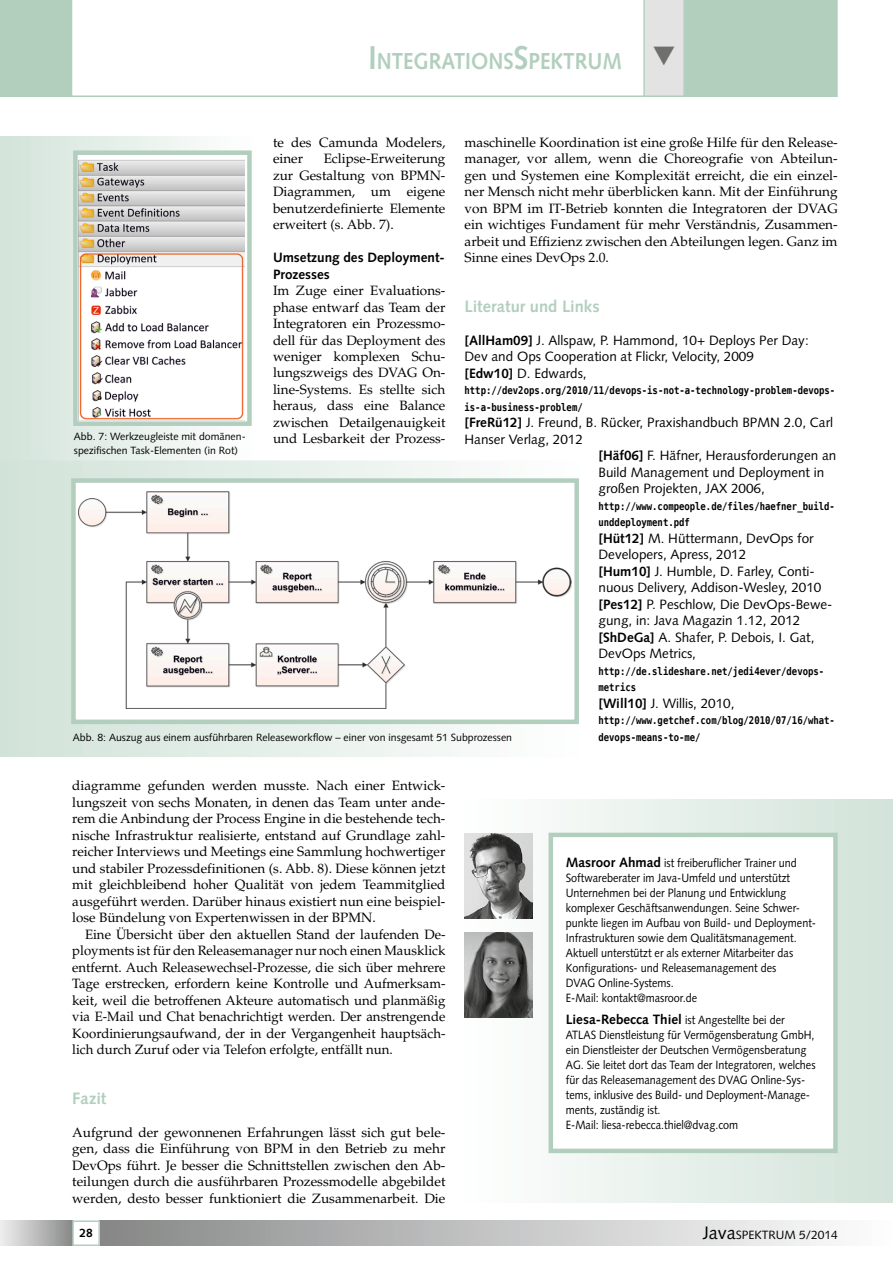
<style>
.page{position:relative;width:893px;height:1263px;background:#fff}
.page>*{position:absolute;margin:0;border:0;box-sizing:border-box;transform-origin:0 0}
.t1{font:700 23.1px "Syntax";color:#b2cfbe;scale:.9 1}
.t2{font:700 16.5px "Syntax";color:#b2cfbe}
.t3{font:13.5px/16.5px "Palatino";color:#000;text-align:justify}
.t4{font:13.5px/16.5px "Syntax";color:#000}
.t5{font:700 13.5px/16.5px "Syntax";color:#000}
.t6{font:12px/15px "Syntax";color:#000;scale:.9 1}
.t7{font:12px "Syntax";color:#000}
.t8{font:700 12px "Syntax";color:#000}
.t9{font:700 10.5px/16.5px "Bitstream Vera Sans Mono";color:#000;scale:.85 1}
.t10{font:10.5px/13.5px "Syntax";color:#000}
.s1{font-size:33px}
.s2{font-weight:700}
.s3{font-weight:700;font-size:13.5px}
.s4{font-size:18px}
</style>
<div class="page">
<div style="left:0;top:1220px;width:72px;height:26px;background:linear-gradient(to right,#eff0f0,#8b8c8c)"></div>
<div style="left:100px;top:1220px;width:793px;height:26px;background:linear-gradient(to right,#878989,#fff)"></div>
<div style="left:72px;top:1220px;width:28px;height:26px;border:2px solid #b2cfbe"></div>
<svg style="left:72px;top:0;width:571px;height:97px"></svg>
<div style="left:0;top:0;width:72px;height:97px;background:#b2cfbe"></div>
<div style="left:465px;top:799px;width:428px;height:403px;background:linear-gradient(to right,#fefefe,#d2e3d9)"></div>
<div style="left:551px;top:835px;width:284px;height:316px;background:#fff"></div>
<div style="left:549px;top:833px;width:289px;height:320px;border:4px solid #b2cfbe"></div>
<img style="left:465px;top:834px;width:68px;height:85px">
<img style="left:465px;top:933px;width:68px;height:85px">
<svg style="left:0;top:136px;width:197px;height:324px;background:#dce9e1"></svg>
<div style="left:75px;top:153px;width:174px;height:271px;background:linear-gradient(to right,#fff,#fff)"></div>
<img style="left:79px;top:158px;width:166px;height:262px">
<div style="left:73px;top:150px;width:179px;height:276px;border:4px solid #b2cfbe"></div>
<svg style="left:0;top:460px;width:545px;height:297px"></svg>
<div style="left:73px;top:481px;width:504px;height:241px;background:#fff"></div>
<img style="left:79px;top:492px;width:492px;height:216px">
<div style="left:71px;top:478px;width:508px;height:246px;border:4px solid #b2cfbe"></div>
<svg style="left:643px;top:0;width:195px;height:97px;background:#bbd3c5"></svg>
<h1 class="t1" style="left:368px;top:48px;width:283px"><span class="s1">I</span>NTEGRATIONS<span class="s1">S</span>PEKTRUM</h1>
<p class="t3" style="left:465px;top:134px;width:375px">maschinelle Koordination ist eine große Hilfe für den Release&shy;manager, vor allem, wenn die Choreografie von Abteilun&shy;gen und Systemen eine Komplexität erreicht, die ein einzel&shy;ner Mensch nicht mehr überblicken kann. Mit der Einführung von BPM im IT-Betrieb konnten die Integratoren der DVAG ein wichtiges Fundament für mehr Verständnis, Zusammen&shy;arbeit und Effizienz zwischen den Abteilungen legen. Ganz im Sinne eines DevOps 2.0.</p>
<p class="t2" style="left:465px;top:296px;width:137px">Literatur und Links</p>
<p class="t4" style="left:465px;top:332px;width:346px"><span class="s2">[AllHam09]</span> J. Allspaw, P. Hammond, 10+ Deploys Per Day:<br>Dev and Ops Cooperation at Flickr, Velocity, 2009<br><span class="s2">[Edw10]</span> D. Edwards,</p>
<p class="t9" style="left:465px;top:382px;width:438px">http://dev2ops.org/2010/11/devops-is-not-a-technology-problem-devops&shy;is-a-business-problem/</p>
<p class="t4" style="left:465px;top:414px;width:370px"><span class="s2">[FreRü12]</span> J. Freund, B. Rücker, Praxishandbuch BPMN 2.0, Carl</p>
<p class="t4" style="left:465px;top:431px;width:120px">Hanser Verlag, 2012</p>
<p class="t4" style="left:598px;top:447px;width:239px"><span class="s2">[Häf06]</span> F. Häfner, Herausforderungen an</p>
<p class="t4" style="left:598px;top:464px;width:227px">Build Management und Deployment in</p>
<p class="t4" style="left:598px;top:480px;width:168px">großen Projekten, JAX 2006,</p>
<p class="t9" style="left:598px;top:498px;width:280px">http://www.compeople.de/files/haefner_build&shy;unddeployment.pdf</p>
<p class="t4" style="left:598px;top:530px;width:236px"><span class="s2">[Hüt12]</span> M. Hüttermann, DevOps for<br>Developers, Apress, 2012<br><span class="s2">[Hum10]</span> J. Humble, D. Farley, Conti&shy;nuous Delivery, Addison-Wesley, 2010 <span class="s2">[Pes12]</span> P. Peschlow, Die DevOps-Bewe&shy;gung, in: Java Magazin 1.12, 2012 <span class="s2">[ShDeGa]</span> A. Shafer, P. Debois, I. Gat,<br>DevOps Metrics,</p>
<p class="t9" style="left:598px;top:663px;width:267px">http://de.slideshare.net/jedi4ever/devops&shy;metrics</p>
<p class="t4" style="left:598px;top:695px;width:138px"><span class="s2">[Will10]</span> J. Willis, 2010,</p>
<p class="t9" style="left:598px;top:712px;width:280px">http://www.getchef.com/blog/2010/07/16/what&shy;devops-means-to-me/</p>
<p class="t3" style="left:273px;top:134px;width:174px">te des Camunda Modelers, einer</p>
<p class="t3" style="left:273px;top:150px;width:174px;text-indent:51px">Eclipse-Erweiterung zur Gestaltung von BPMN-Diagrammen, um eigene benutzerdefinierte Elemente erweitert (s. Abb. 7).</p>
<p class="t5" style="left:273px;top:249px;width:173px">Umsetzung des Deployment-<br>Prozesses</p>
<p class="t3" style="left:273px;top:282px;width:174px">Im Zuge einer Evaluations&shy;phase entwarf das Team der Integratoren ein Prozessmo&shy;dell für das Deployment des weniger komplexen Schu&shy;lungszweigs des DVAG On&shy;line-Systems. Es stellte sich heraus, dass eine Balance zwischen Detailgenauigkeit und Lesbarkeit der Prozess-</p>
<p class="t10" style="left:74px;top:430px;width:173px">Abb. 7: Werkzeugleiste mit domänen&shy;spezifischen Task-Elementen (in Rot)</p>
<p class="t10" style="left:73px;top:730px;width:441px">Abb. 8: Auszug aus einem ausführbaren Releaseworkflow – einer von insgesamt 51 Subprozessen</p>
<p class="t3" style="left:72px;top:777px;width:375px">diagramme gefunden werden musste. Nach einer Entwick&shy;lungszeit von sechs Monaten, in denen das Team unter ande&shy;rem die Anbindung der Process Engine in die bestehende tech&shy;nische Infrastruktur realisierte, entstand auf Grundlage zahl&shy;reicher Interviews und Meetings eine Sammlung hochwertiger und stabiler Prozessdefinitionen (s. Abb. 8). Diese können jetzt mit gleichbleibend hoher Qualität von jedem Teammitglied ausgeführt werden. Darüber hinaus existiert nun eine beispiel&shy;lose Bündelung von Expertenwissen in der BPMN.</p>
<p class="t3" style="left:72px;top:926px;width:375px;text-indent:13px">Eine Übersicht über den aktuellen Stand der laufenden De&shy;ployments ist für den Releasemanager nur noch einen Mausklick entfernt. Auch Releasewechsel-Prozesse, die sich über mehrere Tage erstrecken, erfordern keine Kontrolle und Aufmerksam&shy;keit, weil die betroffenen Akteure automatisch und planmäßig via E-Mail und Chat benachrichtigt werden. Der anstrengende Koordinierungsaufwand, der in der Vergangenheit hauptsäch&shy;lich durch Zuruf oder via Telefon erfolgte, entfällt nun.</p>
<p class="t2" style="left:72px;top:1088px;width:36px">Fazit</p>
<p class="t3" style="left:72px;top:1124px;width:375px">Aufgrund der gewonnenen Erfahrungen lässt sich gut bele&shy;gen, dass die Einführung von BPM in den Betrieb zu mehr DevOps führt. Je besser die Schnittstellen zwischen den Ab&shy;teilungen durch die ausführbaren Prozessmodelle abgebildet werden, desto besser funktioniert die Zusammenarbeit. Die</p>
<p class="t6" style="left:566px;top:855px;width:280px"><span class="s3">Masroor Ahmad</span> ist freiberuflicher Trainer und Softwareberater im Java-Umfeld und unterstützt Unternehmen bei der Planung und Entwicklung komplexer Geschäftsanwendungen. Seine Schwer&shy;punkte liegen im Aufbau von Build- und Deployment-Infrastrukturen sowie dem Qualitätsmanagement.<br>Aktuell unterstützt er als externer Mitarbeiter das Konfigurations- und Releasemanagement des<br>DVAG Online-Systems.<br>E-Mail: kontakt@masroor.de</p>
<p class="t6" style="left:566px;top:1013px;width:279px"><span class="s3">Liesa-Rebecca Thiel</span> ist Angestellte bei der ATLAS Dienstleistung für Vermögensberatung GmbH, ein Dienstleister der Deutschen Vermögensberatung AG. Sie leitet dort das Team der Integratoren, welches für das Releasemanagement des DVAG Online-Sys&shy;tems, inklusive des Build- und Deployment-Manage&shy;ments, zuständig ist.<br>E-Mail: liesa-rebecca.thiel@dvag.com</p>
<p class="t8" style="left:79px;top:1226px;width:15px">28</p>
<p class="t7" style="left:703px;top:1227px;width:137px"><span class="s4">Java</span>SPEKTRUM 5/2014</p>
</div>
